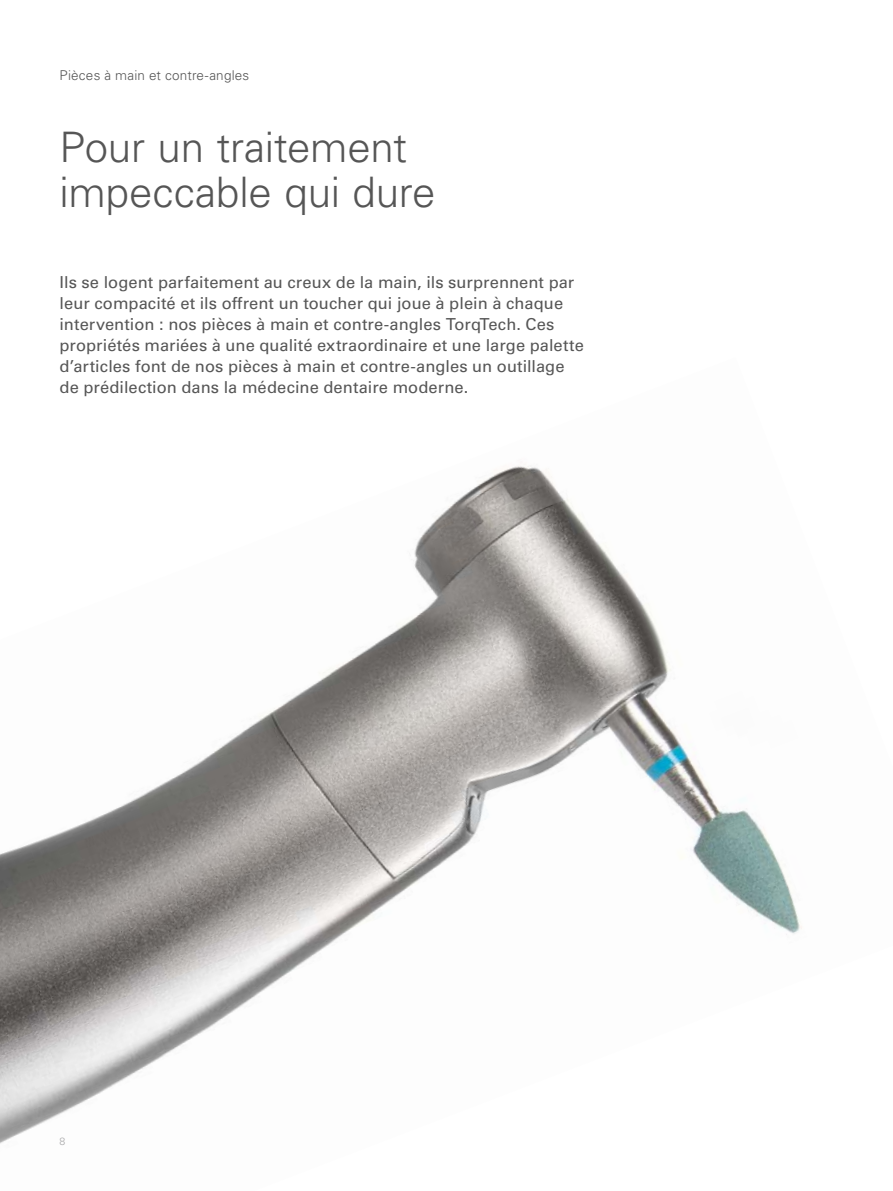
<style>
.page{position:relative;width:893px;height:1191px;background:#fff}
.page>*{position:absolute;margin:0;border:0;box-sizing:border-box;transform-origin:0 0}
.headline_28pt_-_de{font:300 42px "Univers LT Pro 45";letter-spacing:-.005em;color:#565656}
.EN_common_copy_text_9pt{font:16.5px "Univers LT Pro 55 Roman";color:#565656}
.headline_28pt_-_de-2{font:300 13.5px "Univers LT Pro 45";letter-spacing:.015em;color:#565656}
.headline_28pt_-_de-3{font:300 10.5px "Univers LT Pro 45";color:#a7a7a8}
</style>
<div class="page">
<img style="left:0;top:466px;width:802px;height:678px">
<p class="headline_28pt_-_de-2" style="left:60px;top:66px;width:191px">Pièces à main et contre-angles</p>
<p class="headline_28pt_-_de" style="left:60px;top:120px;width:349px">Pour un traitement</p>
<p class="headline_28pt_-_de" style="left:60px;top:165px;width:377px">impeccable qui dure</p>
<p class="EN_common_copy_text_9pt" style="left:60px;top:271px;width:516px">Ils se logent parfaitement au creux de la main, ils surprennent par</p>
<p class="EN_common_copy_text_9pt" style="left:60px;top:292px;width:505px">leur compacité et ils offrent un toucher qui joue à plein à chaque</p>
<p class="EN_common_copy_text_9pt" style="left:60px;top:313px;width:496px">intervention : nos pièces à main et contre-angles TorqTech. Ces</p>
<p class="EN_common_copy_text_9pt" style="left:60px;top:334px;width:526px">propriétés mariées à une qualité extraordinaire et une large palette</p>
<p class="EN_common_copy_text_9pt" style="left:60px;top:355px;width:507px">d’articles font de nos pièces à main et contre-angles un outillage</p>
<p class="EN_common_copy_text_9pt" style="left:60px;top:376px;width:410px">de prédilection dans la médecine dentaire moderne.</p>
<p class="headline_28pt_-_de-3" style="left:60px;top:1134px;width:7px">8</p>
</div>
